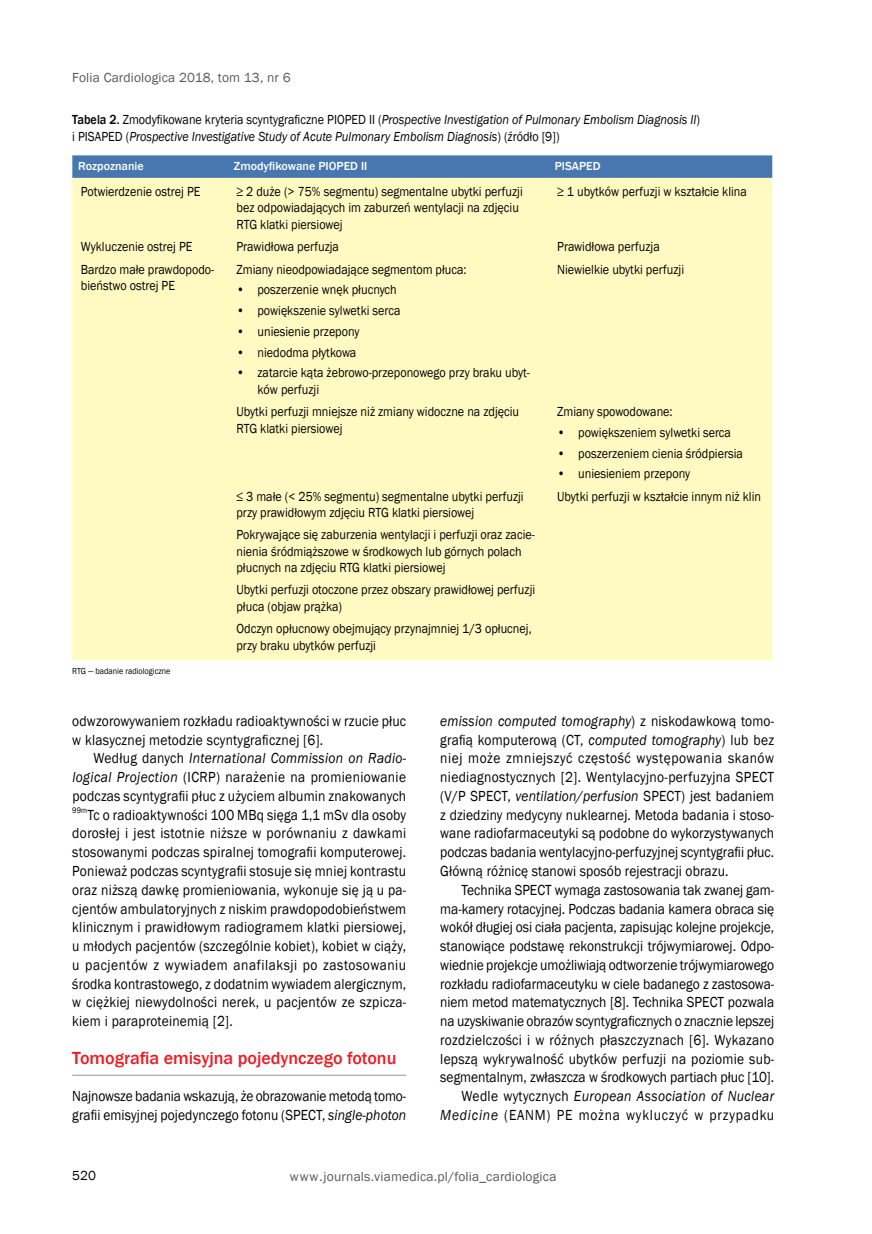
<style>
.page{position:relative;width:872px;height:1234px;background:#fff}
.page>*{position:absolute;margin:0;border:0;box-sizing:border-box;transform-origin:0 0}
.t1{font:500 18px "Franklin Gothic";color:#ed1d24}
.t2{font:15px/18.8px "Franklin Gothic";color:#000;text-align:justify;scale:.9 1}
.t3{font:13.5px/16.5px "Franklin Gothic";color:#000;scale:.9 1}
.t4{font:italic 13.5px/16.5px "Franklin Gothic";color:#000;scale:.9 1}
.t5{font:13.5px "Franklin Gothic";letter-spacing:.01em;color:#58595b}
.t6{font:13.5px "Franklin Gothic";color:#000}
.t7{font:500 12px "Franklin Gothic";color:#fff}
.t8{font:9px "Franklin Gothic";color:#000;scale:.9 1}
.t9{font:8.25px "Franklin Gothic";color:#000;scale:.9 1}
.s1{font-weight:500;font-style:normal}
.s2{font-style:normal}
.s3{font-style:italic}
</style>
<div class="page">
<hr style="left:72px;top:1074px;width:334px;height:1px;background:#939598">
<svg style="left:72px;top:155px;width:700px;height:23px;background:#4c79af"></svg>
<div style="left:72px;top:178px;width:700px;height:482px;background:#fffac2"></div>
<p class="t5" style="left:72px;top:69px;width:220px">Folia Cardiologica 2018, tom 13, nr 6</p>
<p class="t4" style="left:72px;top:112px;width:699px"><span class="s1">Tabela 2.</span> <span class="s2">Zmodyfikowane kryteria scyntygraficzne PIOPED II (</span>Prospective Investigation of Pulmonary Embolism Diagnosis II<span class="s2">) i PISAPED (</span>Prospective Investigative Study of Acute Pulmonary Embolism Diagnosis<span class="s2">) (źródło [9])</span></p>
<p class="t7" style="left:78px;top:158px;width:67px">Rozpoznanie</p>
<p class="t7" style="left:234px;top:158px;width:135px">Zmodyfikowane PIOPED II</p>
<p class="t7" style="left:554px;top:158px;width:47px">PISAPED</p>
<p class="t3" style="left:81px;top:183px;width:134px">Potwierdzenie ostrej PE</p>
<p class="t3" style="left:236px;top:183px;width:320px">≥ 2 duże (&gt; 75% segmentu) segmentalne ubytki perfuzji bez odpowiadających im zaburzeń wentylacji na zdjęciu<br>RTG klatki piersiowej</p>
<p class="t3" style="left:557px;top:183px;width:212px">≥ 1 ubytków perfuzji w kształcie klina</p>
<p class="t3" style="left:81px;top:239px;width:126px">Wykluczenie ostrej PE</p>
<p class="t3" style="left:236px;top:239px;width:115px">Prawidłowa perfuzja</p>
<p class="t3" style="left:557px;top:239px;width:115px">Prawidłowa perfuzja</p>
<p class="t3" style="left:81px;top:261px;width:150px">Bardzo małe prawdopodo&shy;bieństwo ostrej PE</p>
<p class="t3" style="left:236px;top:261px;width:257px">Zmiany nieodpowiadające segmentom płuca:</p>
<p class="t3" style="left:557px;top:261px;width:142px">Niewielkie ubytki perfuzji</p>
<p class="t3" style="left:236px;top:282px;width:180px">• poszerzenie wnęk płucnych</p>
<p class="t3" style="left:236px;top:302px;width:184px">• powiększenie sylwetki serca</p>
<p class="t3" style="left:236px;top:323px;width:138px">• uniesienie przepony</p>
<p class="t3" style="left:236px;top:344px;width:135px">• niedodma płytkowa</p>
<p class="t3" style="left:257px;top:365px;width:304px;text-indent:-21px">• zatarcie kąta żebrowo-przeponowego przy braku ubyt&shy;ków perfuzji</p>
<p class="t3" style="left:236px;top:403px;width:316px">Ubytki perfuzji mniejsze niż zmiany widoczne na zdjęciu<br>RTG klatki piersiowej</p>
<p class="t3" style="left:557px;top:403px;width:130px">Zmiany spowodowane:</p>
<p class="t3" style="left:557px;top:424px;width:195px">• powiększeniem sylwetki serca</p>
<p class="t3" style="left:557px;top:445px;width:208px">• poszerzeniem cienia śródpiersia</p>
<p class="t3" style="left:557px;top:465px;width:149px">• uniesieniem przepony</p>
<p class="t8" style="left:72px;top:665px;width:111px">RTG — badanie radiologiczne</p>
<p class="t3" style="left:236px;top:488px;width:321px">≤ 3 małe (&lt; 25% segmentu) segmentalne ubytki perfuzji przy prawidłowym zdjęciu RTG klatki piersiowej</p>
<p class="t3" style="left:557px;top:488px;width:228px">Ubytki perfuzji w kształcie innym niż klin</p>
<p class="t3" style="left:236px;top:526px;width:333px">Pokrywające się zaburzenia wentylacji i perfuzji oraz zacie&shy;nienia śródmiąższowe w środkowych lub górnych polach płucnych na zdjęciu RTG klatki piersiowej</p>
<p class="t3" style="left:236px;top:581px;width:333px">Ubytki perfuzji otoczone przez obszary prawidłowej perfuzji płuca (objaw prążka)</p>
<p class="t3" style="left:236px;top:620px;width:329px">Odczyn opłucnowy obejmujący przynajmniej 1/3 opłucnej, przy braku ubytków perfuzji</p>
<p class="t2" style="left:72px;top:711px;width:372px">odwzorowywaniem rozkładu radioaktywności w rzucie płuc w klasycznej metodzie scyntygraficznej [6].</p>
<p class="t2" style="left:72px;top:749px;width:372px;text-indent:21px">Według danych <span class="s3">International Commission on Radio&shy;logical Projection</span> (ICRP) narażenie na promieniowanie podczas scyntygrafii płuc z użyciem albumin znakowanych</p>
<p class="t9" style="left:72px;top:804px;width:18px">99m</p>
<p class="t2" style="left:72px;top:805px;width:372px;text-indent:15px">Tc o radioaktywności 100 MBq sięga 1,1 mSv dla osoby dorosłej i jest istotnie niższe w porównaniu z dawkami stosowanymi podczas spiralnej tomografii komputerowej.<br>Ponieważ podczas scyntygrafii stosuje się mniej kontrastu oraz niższą dawkę promieniowania, wykonuje się ją u pa&shy;cjentów ambulatoryjnych z niskim prawdopodobieństwem klinicznym i prawidłowym radiogramem klatki piersiowej, u młodych pacjentów (szczególnie kobiet), kobiet w ciąży, u pacjentów z wywiadem anafilaksji po zastosowaniu środka kontrastowego, z dodatnim wywiadem alergicznym, w ciężkiej niewydolności nerek, u pacjentów ze szpicza&shy;kiem i paraproteinemią [2].</p>
<p class="t1" style="left:72px;top:1046px;width:325px">Tomografia emisyjna pojedynczego fotonu</p>
<p class="t2" style="left:72px;top:1086px;width:372px">Najnowsze badania wskazują, że obrazowanie metodą tomo&shy;grafii emisyjnej pojedynczego fotonu (SPECT, <span class="s3">single-photon</span></p>
<p class="t2" style="left:440px;top:711px;width:372px"><span class="s3">emission computed tomography</span>) z niskodawkową tomo&shy;grafią komputerową (CT, <span class="s3">computed tomography</span>) lub bez niej może zmniejszyć częstość występowania skanów niediagnostycznych [2]. Wentylacyjno-perfuzyjna SPECT (V/P SPECT, <span class="s3">ventilation/perfusion</span> SPECT) jest badaniem z dziedziny medycyny nuklearnej. Metoda badania i stoso&shy;wane radiofarmaceutyki są podobne do wykorzystywanych podczas badania wentylacyjno-perfuzyjnej scyntygrafii płuc.<br>Główną różnicę stanowi sposób rejestracji obrazu.</p>
<p class="t2" style="left:440px;top:880px;width:372px;text-align:right">Technika SPECT wymaga zastosowania tak zwanej gam&shy;ma-kamery rotacyjnej. Podczas badania kamera obraca się wokół długiej osi ciała pacjenta, zapisując kolejne projekcje, stanowiące podstawę rekonstrukcji trójwymiarowej. Odpo&shy;wiednie projekcje umożliwiają odtworzenie trójwymiarowego rozkładu radiofarmaceutyku w ciele badanego z zastosowa&shy;niem metod matematycznych [8]. Technika SPECT pozwala na uzyskiwanie obrazów scyntygraficznych o znacznie lepszej rozdzielczości i w różnych płaszczyznach [6]. Wykazano lepszą wykrywalność ubytków perfuzji na poziomie sub&shy;segmentalnym, zwłaszcza w środkowych partiach płuc [10].<br>Wedle wytycznych <span class="s3">European Association of Nuclear Medicine</span> (EANM) PE można wykluczyć w przypadku</p>
<p class="t6" style="left:72px;top:1166px;width:25px">520</p>
<p class="t5" style="left:290px;top:1168px;width:268px">www.journals.viamedica.pl/folia_cardiologica</p>
</div>
